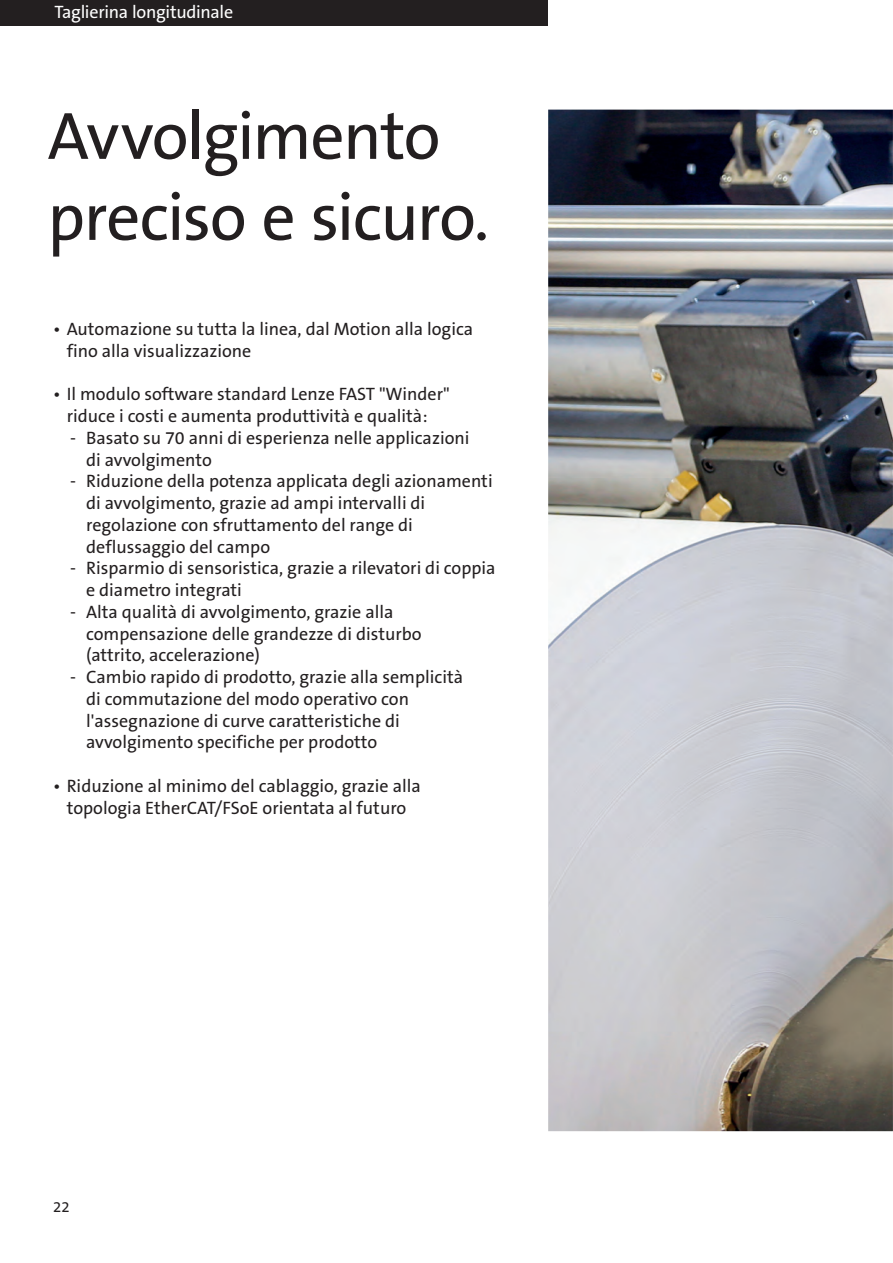
<style>
.page{position:relative;width:893px;height:1263px;background:#fff}
.page>*{position:absolute;margin:0;border:0;box-sizing:border-box;transform-origin:0 0}
.t1{font:67.5px/81px "The Sans B5 Plain";letter-spacing:-.025em;color:#231f20}
.t2{font:18px/21.8px "The Sans B5 Plain";color:#231f20}
.t3{font:18px "The Sans B5 Plain";letter-spacing:-.02em;color:#fff}
.t4{font:15px "The Sans B5 Plain";color:#231f20}
</style>
<div class="page">
<hr style="left:892px;top:323px;width:1px;height:810px;background:#dcdddf">
<div style="left:0;top:0;width:548px;height:26px;background:#231f20"></div>
<img style="left:548px;top:110px;width:344px;height:1021px">
<p class="t3" style="left:54px;top:3px;width:180px">Taglierina longitudinale</p>
<h1 class="t1" style="left:47px;top:98px;width:443px">Avvolgimento preciso e sicuro.</h1>
<p class="t2" style="left:67px;top:319px;width:408px;text-indent:-14px">• Automazione su tutta la linea, dal Motion alla logica fino alla visualizzazione</p>
<p class="t2" style="left:53px;top:384px;width:398px;text-align:center">• Il modulo software standard Lenze FAST "Winder" riduce i costi e aumenta produttività e qualità:</p>
<p class="t2" style="left:86px;top:427px;width:385px;text-indent:-16px">- Basato su 70 anni di esperienza nelle applicazioni di avvolgimento</p>
<p class="t2" style="left:86px;top:471px;width:408px;text-indent:-16px">- Riduzione della potenza applicata degli azionamenti di avvolgimento, grazie ad ampi intervalli di regolazione con sfruttamento del range di deflussaggio del campo</p>
<p class="t2" style="left:86px;top:558px;width:410px;text-indent:-16px">- Risparmio di sensoristica, grazie a rilevatori di coppia e diametro integrati</p>
<p class="t2" style="left:86px;top:601px;width:337px;text-indent:-16px">- Alta qualità di avvolgimento, grazie alla compensazione delle grandezze di disturbo (attrito, accelerazione)</p>
<p class="t2" style="left:86px;top:667px;width:378px;text-indent:-16px">- Cambio rapido di prodotto, grazie alla semplicità di commutazione del modo operativo con l'assegnazione di curve caratteristiche di avvolgimento specifiche per prodotto</p>
<p class="t2" style="left:53px;top:775px;width:369px;text-align:center">• Riduzione al minimo del cablaggio, grazie alla topologia EtherCAT/FSoE orientata al futuro</p>
<p class="t4" style="left:53px;top:1199px;width:18px">22</p>
</div>
